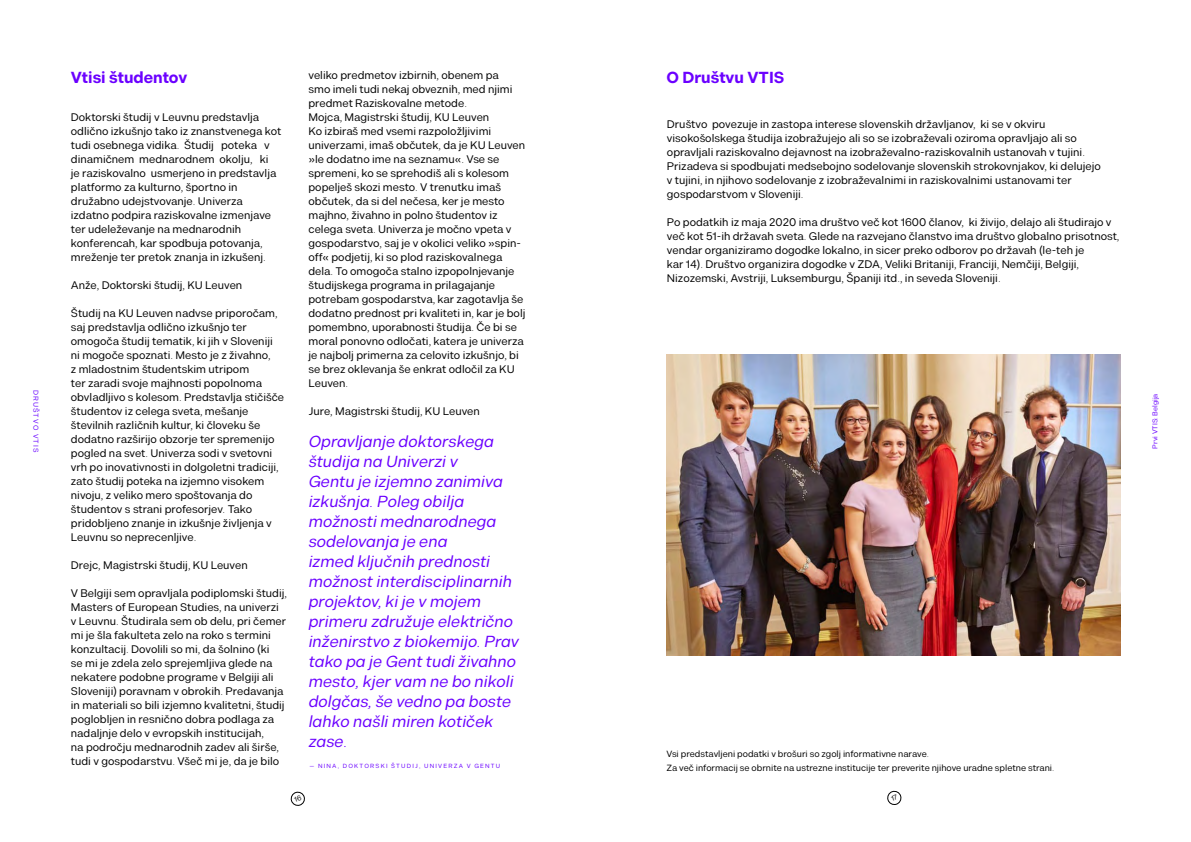
<style>
.page{position:relative;width:1191px;height:842px;background:#fff}
.page>*{position:absolute;margin:0;border:0;box-sizing:border-box;transform-origin:0 0}
.t1{font:italic 16px/20px "Kiwari";color:#6b00ff}
.t2{font:700 16px "Kiwari";color:#6b00ff}
.t3{font:11px/14px "Kiwari";color:#000}
.t4{font:9px/14px "Kiwari";color:#000}
.t5{font:7px "Kiwari";color:#6b00ff}
.t6{font:7px "Kiwari";letter-spacing:.15em;color:#6a06ff}
.t7{font:6px "Kiwari";letter-spacing:.2em;color:#6b00ff}
</style>
<div class="page">
<img style="left:667px;top:354px;width:454px;height:301px">
<svg style="left:290px;top:791px;width:15px;height:15px"></svg>
<svg style="left:887px;top:790px;width:14px;height:15px"></svg>
<h1 class="t2" style="left:71px;top:68px;width:118px">Vtisi študentov</h1>
<p class="t3" style="left:71px;top:110px;width:212px">Doktorski študij v Leuvnu predstavlja odlično izkušnjo tako iz znanstvenega kot tudi osebnega vidika. Študij poteka v dinamičnem mednarodnem okolju, ki<br>je raziskovalno usmerjeno in predstavlja platformo za kulturno, športno in družabno udejstvovanje. Univerza izdatno podpira raziskovalne izmenjave ter udeleževanje na mednarodnih konferencah, kar spodbuja potovanja, mreženje ter pretok znanja in izkušenj.</p>
<p class="t3" style="left:71px;top:278px;width:173px">Anže, Doktorski študij, KU Leuven</p>
<p class="t3" style="left:71px;top:306px;width:215px">Študij na KU Leuven nadvse priporočam, saj predstavlja odlično izkušnjo ter omogoča študij tematik, ki jih v Sloveniji ni mogoče spoznati. Mesto je z živahno,<br>z mladostnim študentskim utripom<br>ter zaradi svoje majhnosti popolnoma obvladljivo s kolesom. Predstavlja stičišče študentov iz celega sveta, mešanje številnih različnih kultur, ki človeku še dodatno razširijo obzorje ter spremenijo pogled na svet. Univerza sodi v svetovni vrh po inovativnosti in dolgoletni tradiciji, zato študij poteka na izjemno visokem nivoju, z veliko mero spoštovanja do študentov s strani profesorjev. Tako pridobljeno znanje in izkušnje življenja v Leuvnu so neprecenljive.</p>
<p class="t3" style="left:71px;top:558px;width:178px">Drejc, Magistrski študij, KU Leuven</p>
<p class="t3" style="left:71px;top:586px;width:218px">V Belgiji sem opravljala podiplomski študij, Masters of European Studies, na univerzi v Leuvnu. Študirala sem ob delu, pri čemer mi je šla fakulteta zelo na roko s termini konzultacij. Dovolili so mi, da šolnino (ki<br>se mi je zdela zelo sprejemljiva glede na nekatere podobne programe v Belgiji ali Sloveniji) poravnam v obrokih. Predavanja in materiali so bili izjemno kvalitetni, študij poglobljen in resnično dobra podlaga za nadaljnje delo v evropskih institucijah,<br>na področju mednarodnih zadev ali širše, tudi v gospodarstvu. Všeč mi je, da je bilo</p>
<h1 class="t2" style="left:666px;top:68px;width:119px">O Društvu VTIS</h1>
<p class="t3" style="left:308px;top:68px;width:218px">veliko predmetov izbirnih, obenem pa<br>smo imeli tudi nekaj obveznih, med njimi predmet Raziskovalne metode.<br>Mojca, Magistrski študij, KU Leuven<br>Ko izbiraš med vsemi razpoložljivimi univerzami, imaš občutek, da je KU Leuven »le dodatno ime na seznamu«. Vse se spremeni, ko se sprehodiš ali s kolesom popelješ skozi mesto. V trenutku imaš občutek, da si del nečesa, ker je mesto majhno, živahno in polno študentov iz celega sveta. Univerza je močno vpeta v gospodarstvo, saj je v okolici veliko »spin&shy;off« podjetij, ki so plod raziskovalnega dela. To omogoča stalno izpopolnjevanje študijskega programa in prilagajanje potrebam gospodarstva, kar zagotavlja še dodatno prednost pri kvaliteti in, kar je bolj pomembno, uporabnosti študija. Če bi se moral ponovno odločati, katera je univerza je najbolj primerna za celovito izkušnjo, bi se brez oklevanja še enkrat odločil za KU Leuven.</p>
<p class="t3" style="left:308px;top:405px;width:173px">Jure, Magistrski študij, KU Leuven</p>
<p class="t1" style="left:309px;top:431px;width:212px">Opravljanje doktorskega študija na Univerzi v<br>Gentu je izjemno zanimiva izkušnja. Poleg obilja možnosti mednarodnega sodelovanja je ena<br>izmed ključnih prednosti možnost interdisciplinarnih projektov, ki je v mojem primeru združuje električno inženirstvo z biokemijo. Prav tako pa je Gent tudi živahno mesto, kjer vam ne bo nikoli dolgčas, še vedno pa boste lahko našli miren kotiček zase.</p>
<p class="t7" style="left:309px;top:762px;width:192px">— NINA, DOKTORSKI ŠTUDIJ, UNIVERZA V GENTU</p>
<p class="t3" style="left:667px;top:117px;width:435px">Društvo povezuje in zastopa interese slovenskih državljanov, ki se v okviru visokošolskega študija izobražujejo ali so se izobraževali oziroma opravljajo ali so opravljali raziskovalno dejavnost na izobraževalno-raziskovalnih ustanovah v tujini.<br>Prizadeva si spodbujati medsebojno sodelovanje slovenskih strokovnjakov, ki delujejo v tujini, in njihovo sodelovanje z izobraževalnimi in raziskovalnimi ustanovami ter gospodarstvom v Sloveniji.</p>
<p class="t3" style="left:667px;top:215px;width:454px">Po podatkih iz maja 2020 ima društvo več kot 1600 članov, ki živijo, delajo ali študirajo v več kot 51-ih državah sveta. Glede na razvejano članstvo ima društvo globalno prisotnost, vendar organiziramo dogodke lokalno, in sicer preko odborov po državah (le-teh je<br>kar 14). Društvo organizira dogodke v ZDA, Veliki Britaniji, Franciji, Nemčiji, Belgiji, Nizozemski, Avstriji, Luksemburgu, Španiji itd., in seveda Sloveniji.</p>
<p class="t6" style="left:40px;top:390px;width:64px;rotate:90deg">DRUŠTVO VTIS</p>
<p class="t5" style="left:1151px;top:448px;width:57px;rotate:-90deg">Prvi VTIS: Belgija</p>
<p class="t4" style="left:666px;top:747px;width:389px">Vsi predstavljeni podatki v brošuri so zgolj informativne narave.<br>Za več informacij se obrnite na ustrezne institucije ter preverite njihove uradne spletne strani.</p>
</div>
